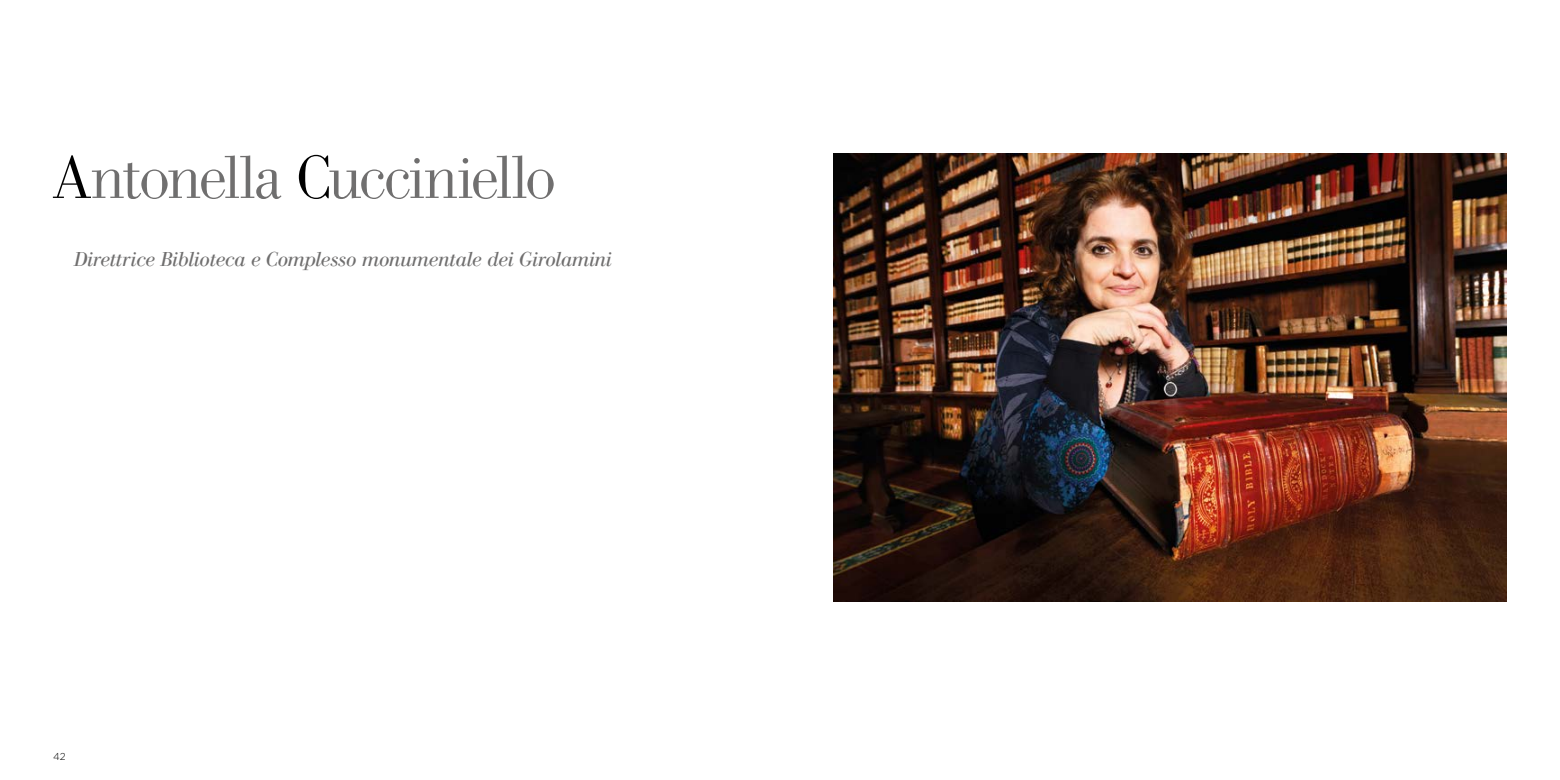
<style>
.page{position:relative;width:1560px;height:780px;background:#fff}
.page>*{position:absolute;margin:0;border:0;box-sizing:border-box;transform-origin:0 0}
.t1{font:300 60px "AT Our Bodoni";letter-spacing:-.04em;color:#706f6f}
.t2{font:italic 20px "AT Our Bodoni";letter-spacing:-.01em;color:#706f6f}
.t3{font:300 10px "Gotham";color:#000}
.s1{color:#000}
</style>
<div class="page">
<img style="left:833px;top:154px;width:673px;height:447px">
<h1 class="t1" style="left:53px;top:142px;width:504px"><span class="s1">A</span>ntonella <span class="s1">C</span>ucciniello</h1>
<p class="t2" style="left:74px;top:247px;width:539px">Direttrice Biblioteca e Complesso monumentale dei Girolamini</p>
<p class="t3" style="left:53px;top:749px;width:14px">42</p>
</div>
